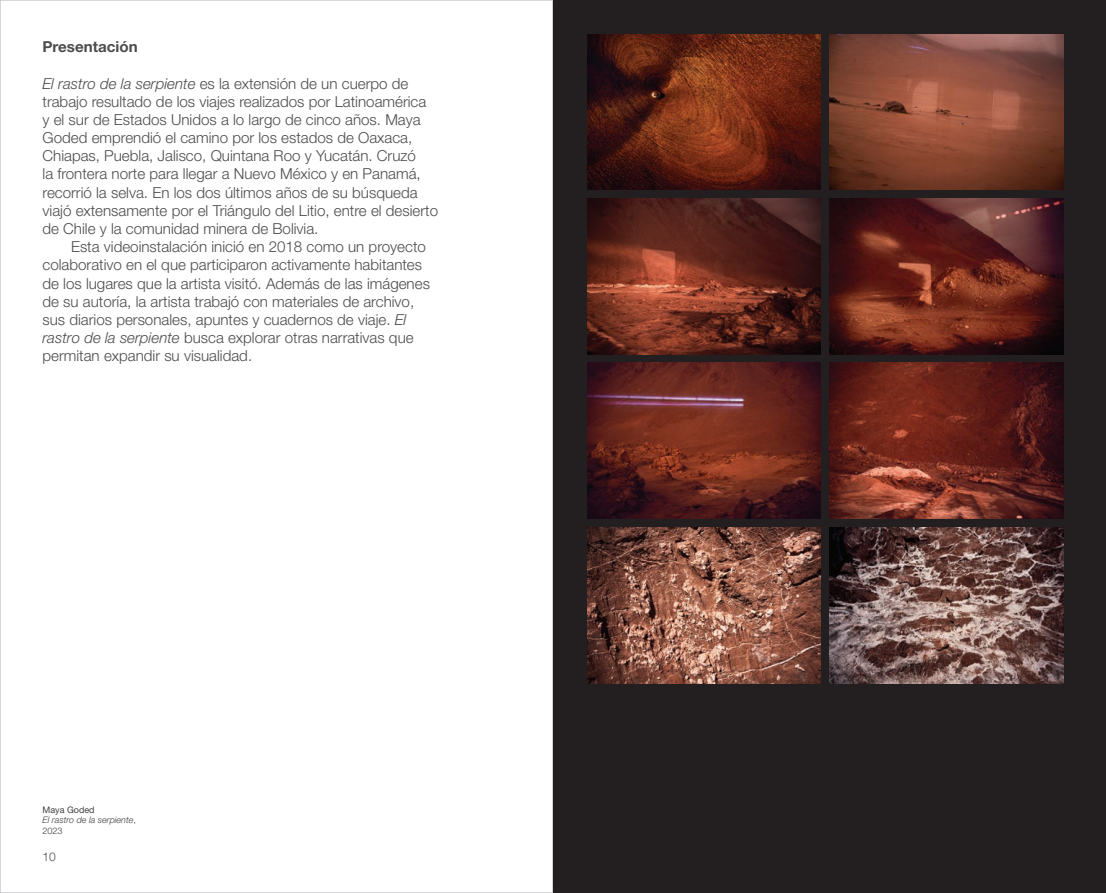
<style>
.page{position:relative;width:1106px;height:893px;background:#fff}
.page>*{position:absolute;margin:0;border:0;box-sizing:border-box;transform-origin:0 0}
.t1{font:300 15.15px/18.1px "Helvetica Neue LT Std";color:#4b4c4d}
.t2{font:700 15.15px "Helvetica Neue LT Std";color:#4b4c4d}
.t3{font:300 12px "Helvetica Neue LT Std";color:#4b4c4d}
.t4{font:italic 300 9px/10.8px "Helvetica Neue LT Std";color:#3e3e3f}
.s1{font-style:italic}
.s2{font-weight:400;font-style:normal}
.s3{font-style:normal}
</style>
<div class="page">
<div style="left:553px;top:0;width:553px;height:893px;background:#231f20"></div>
<img style="left:587px;top:34px;width:234px;height:156px">
<img style="left:587px;top:198px;width:234px;height:156px">
<img style="left:587px;top:363px;width:234px;height:156px">
<img style="left:587px;top:527px;width:234px;height:156px">
<img style="left:829px;top:34px;width:234px;height:156px">
<img style="left:829px;top:198px;width:234px;height:156px">
<img style="left:829px;top:363px;width:234px;height:156px">
<img style="left:829px;top:527px;width:234px;height:156px">
<p class="t2" style="left:43px;top:37px;width:97px">Presentación</p>
<p class="t1" style="left:43px;top:74px;width:397px"><span class="s1">El rastro de la serpiente</span> es la extensión de un cuerpo de trabajo resultado de los viajes realizados por Latinoamérica<br>y el sur de Estados Unidos a lo largo de cinco años. Maya Goded emprendió el camino por los estados de Oaxaca, Chiapas, Puebla, Jalisco, Quintana Roo y Yucatán. Cruzó<br>la frontera norte para llegar a Nuevo México y en Panamá, recorrió la selva. En los dos últimos años de su búsqueda viajó extensamente por el Triángulo del Litio, entre el desierto de Chile y la comunidad minera de Bolivia.</p>
<p class="t1" style="left:43px;top:237px;width:389px;text-indent:28px">Esta videoinstalación inició en 2018 como un proyecto colaborativo en el que participaron activamente habitantes de los lugares que la artista visitó. Además de las imágenes de su autoría, la artista trabajó con materiales de archivo, sus diarios personales, apuntes y cuadernos de viaje. <span class="s1">El rastro de la serpiente</span> busca explorar otras narrativas que permitan expandir su visualidad.</p>
<p class="t4" style="left:43px;top:804px;width:95px"><span class="s2">Maya Goded<br></span>El rastro de la serpiente<span class="s3">,<br>2023</span></p>
<p class="t3" style="left:43px;top:849px;width:15px">10</p>
</div>
